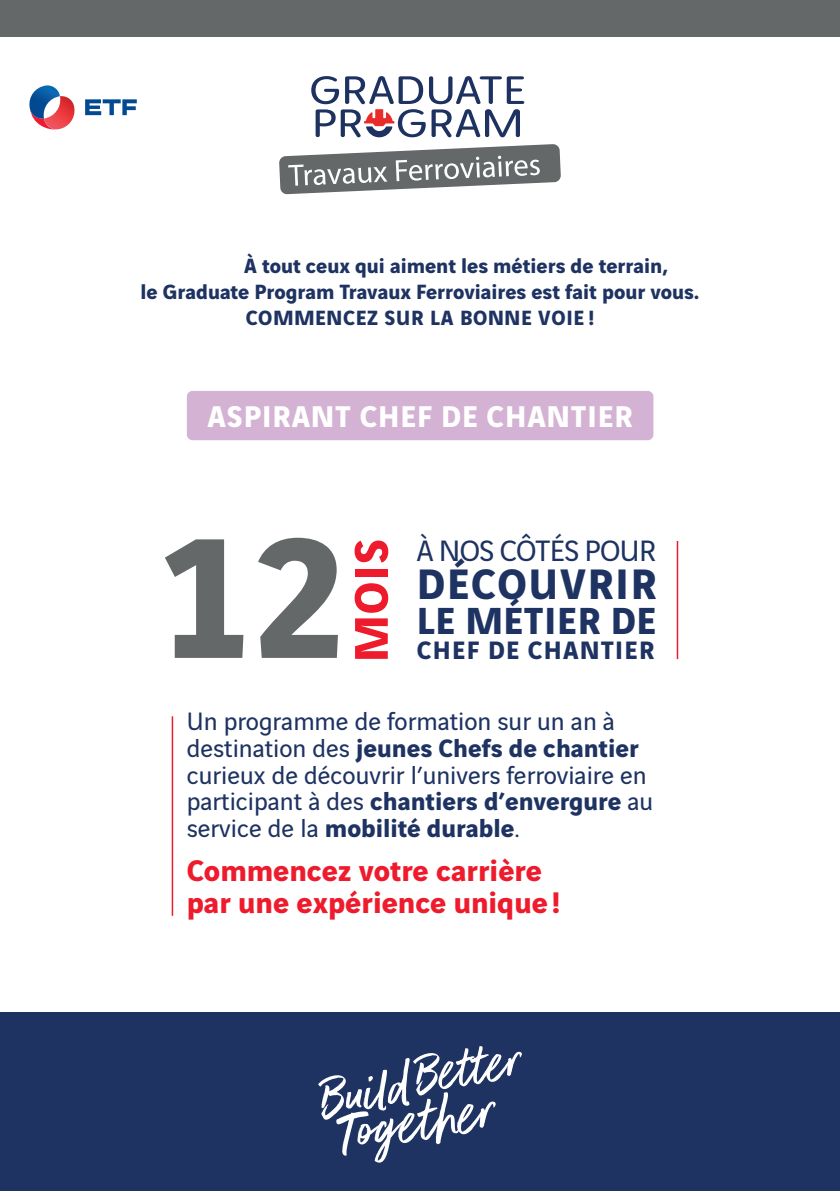
<style>
.page{position:relative;width:840px;height:1191px;background:#fff}
.page>*{position:absolute;margin:0;border:0;box-sizing:border-box;transform-origin:0 0}
.t1{font:700 182.6px "Vinci Sans";color:#646868}
.t2{font:700 50.4px "Vinci Sans";color:#ee1b2c}
.t3{font:700 45.4px "Vinci Sans";letter-spacing:.04em;color:#1e3362}
.t4{font:700 40.2px "Vinci Sans";letter-spacing:.02em;color:#1e3362}
.t5{font:700 32px "Vinci Sans";letter-spacing:.03em;color:#fff}
.t6{font:700 31.8px/31.8px "Vinci Sans";color:#ee1b2c}
.t7{font:31.4px "Vinci Sans";letter-spacing:-.02em;color:#1e3362}
.t8{font:26.8px/26.8px "Vinci Sans";color:#1e3362}
.t9{font:700 26.8px "Vinci Sans";letter-spacing:.05em;color:#1e3362}
.t10{font:700 22px "Vinci Sans";color:#1e3362}
.t11{font:700 22px "Vinci Sans";letter-spacing:.03em;color:#1e3362}
.s1{font-weight:700}
</style>
<div class="page">
<div style="left:0;top:1012px;width:839px;height:179px;background:#1e3362"></div>
<div style="left:0;top:0;width:839px;height:37px;background:#646868"></div>
<hr style="left:676px;top:541px;width:1px;height:118px;background:#ee1b2c">
<hr style="left:171px;top:716px;width:2px;height:199px;background:#ee1b2c">
<div style="left:187px;top:391px;width:466px;height:49px;background:#d3b2d3;border-radius:6px"></div>
<svg style="left:29px;top:85px;width:46px;height:45px"></svg>
<svg style="left:85px;top:99px;width:52px;height:16px"></svg>
<svg style="left:318px;top:1046px;width:203px;height:117px"></svg>
<svg style="left:311px;top:76px;width:213px;height:61px"></svg>
<svg style="left:279px;top:144px;width:281px;height:50px"></svg>
<p class="t10" style="left:244px;top:248px;width:425px">À tout ceux qui aiment les métiers de terrain,</p>
<p class="t10" style="left:140px;top:274px;width:560px">le Graduate Program Travaux Ferroviaires est fait pour vous.</p>
<p class="t11" style="left:245px;top:301px;width:350px">COMMENCEZ SUR LA BONNE VOIE !</p>
<p class="t5" style="left:207px;top:391px;width:426px">ASPIRANT CHEF DE CHANTIER</p>
<p class="t1" style="left:162px;top:453px;width:184px">12</p>
<p class="t2" style="left:331px;top:662px;width:125px;rotate:-90deg">MOIS</p>
<p class="t7" style="left:416px;top:527px;width:241px">À NOS CÔTÉS POUR</p>
<p class="t3" style="left:417px;top:548px;width:241px">DÉCOUVRIR</p>
<p class="t4" style="left:416px;top:589px;width:241px">LE MÉTIER DE</p>
<p class="t9" style="left:416px;top:629px;width:239px">CHEF DE CHANTIER</p>
<p class="t8" style="left:187px;top:705px;width:468px">Un programme de formation sur un an à destination des <span class="s1">jeunes Chefs de chantier </span>curieux de découvrir l’univers ferroviaire en participant à des <span class="s1">chantiers d’envergure</span> au service de la <span class="s1">mobilité durable</span>.</p>
<p class="t6" style="left:187px;top:851px;width:375px">Commencez votre carrière par une expérience unique!</p>
</div>
